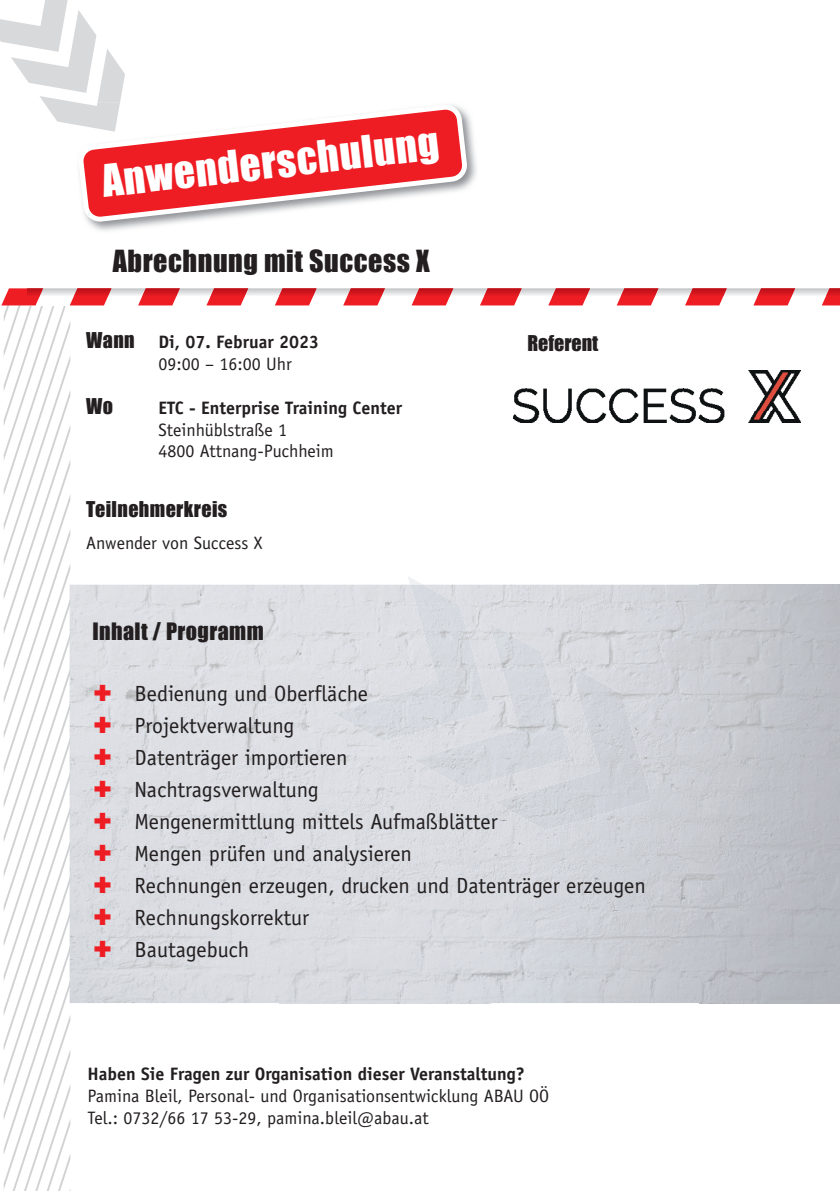
<style>
.page{position:relative;width:840px;height:1191px;background:#fff}
.page>*{position:absolute;margin:0;border:0;box-sizing:border-box;transform-origin:0 0}
.t1{font:41px "Impact";color:#fff}
.t2{font:28px "Impact";letter-spacing:.02em;color:#231f20}
.t3{font:22px/32px "Officina Sans Std";color:#231f20}
.t4{font:22px "Impact";letter-spacing:.02em;color:#231f20}
.t5{font:20px "Impact";letter-spacing:.02em;color:#231f20}
.t6{font:20px "Impact";color:#231f20}
.t7{font:18px/21.6px "Officina Sans Std";color:#231f20}
.t8{font:700 18px/21.6px "Officina Sans Std";color:#231f20}
.s1{font-family:"Impact";font-weight:400;font-size:20px}
.s2{font-weight:400}
</style>
<div class="page">
<svg style="left:822px;top:297px;width:17px;height:8px"></svg>
<svg style="left:753px;top:297px;width:39px;height:8px"></svg>
<svg style="left:685px;top:297px;width:38px;height:8px"></svg>
<svg style="left:617px;top:297px;width:38px;height:8px"></svg>
<svg style="left:548px;top:297px;width:39px;height:8px"></svg>
<svg style="left:480px;top:297px;width:38px;height:8px"></svg>
<svg style="left:411px;top:297px;width:39px;height:8px"></svg>
<svg style="left:343px;top:297px;width:38px;height:8px"></svg>
<svg style="left:275px;top:297px;width:38px;height:8px"></svg>
<svg style="left:206px;top:297px;width:39px;height:8px"></svg>
<svg style="left:138px;top:297px;width:38px;height:8px"></svg>
<img style="left:111px;top:288px;width:714px;height:7px">
<img style="left:825px;top:288px;width:14px;height:9px">
<img style="left:756px;top:288px;width:38px;height:9px">
<img style="left:688px;top:288px;width:38px;height:9px">
<img style="left:620px;top:288px;width:38px;height:9px">
<img style="left:552px;top:288px;width:37px;height:9px">
<img style="left:483px;top:288px;width:38px;height:9px">
<img style="left:415px;top:288px;width:38px;height:9px">
<img style="left:347px;top:288px;width:38px;height:9px">
<img style="left:278px;top:288px;width:38px;height:9px">
<img style="left:210px;top:288px;width:38px;height:9px">
<img style="left:142px;top:288px;width:38px;height:9px">
<svg style="left:408px;top:577px;width:13px;height:7px"></svg>
<img style="left:111px;top:584px;width:728px;height:419px">
<img style="left:494px;top:665px;width:157px;height:165px">
<img style="left:413px;top:623px;width:158px;height:165px">
<img style="left:332px;top:584px;width:157px;height:157px">
<svg style="left:0;top:0;width:125px;height:125px"></svg>
<img style="left:88px;top:102px;width:388px;height:129px">
<img style="left:76px;top:102px;width:44px;height:23px">
<svg style="left:78px;top:104px;width:389px;height:118px;fill:#ee1d23"></svg>
<img style="left:513px;top:370px;width:286px;height:52px">
<svg style="left:1px;top:288px;width:110px;height:903px"></svg>
<h1 class="t1" style="left:98px;top:151px;width:340px;rotate:-7deg">Anwenderschulung</h1>
<p class="t2" style="left:113px;top:239px;width:318px">Abrechnung mit Success X</p>
<p class="t8" style="left:158px;top:331px;width:162px;text-indent:-72px"><span class="s1">Wann</span> Di, 07. Februar 2023<br><span class="s2">09:00 – 16:00 Uhr</span></p>
<p class="t5" style="left:86px;top:391px;width:28px">Wo</p>
<p class="t8" style="left:158px;top:397px;width:245px">ETC - Enterprise Training Center</p>
<p class="t7" style="left:158px;top:419px;width:177px">Steinhüblstraße 1<br>4800 Attnang-Puchheim</p>
<p class="t5" style="left:86px;top:493px;width:142px">Teilnehmerkreis</p>
<p class="t7" style="left:86px;top:531px;width:178px">Anwender von Success X</p>
<p class="t4" style="left:92px;top:614px;width:173px">Inhalt / Programm</p>
<p class="t6" style="left:527px;top:328px;width:72px">Referent</p>
<p class="t3" style="left:134px;top:677px;width:512px">Bedienung und Oberfläche<br>Projektverwaltung<br>Datenträger importieren<br>Nachtragsverwaltung<br>Mengenermittlung mittels Aufmaßblätter<br>Mengen prüfen und analysieren<br>Rechnungen erzeugen, drucken und Datenträger erzeugen<br>Rechnungskorrektur<br>Bautagebuch</p>
<p class="t8" style="left:87px;top:1063px;width:438px">Haben Sie Fragen zur Organisation dieser Veranstaltung?</p>
<p class="t7" style="left:87px;top:1085px;width:463px">Pamina Bleil, Personal- und Organisationsentwicklung ABAU OÖ<br>Tel.: 0732/66 17 53-29, pamina.bleil@abau.at</p>
</div>
